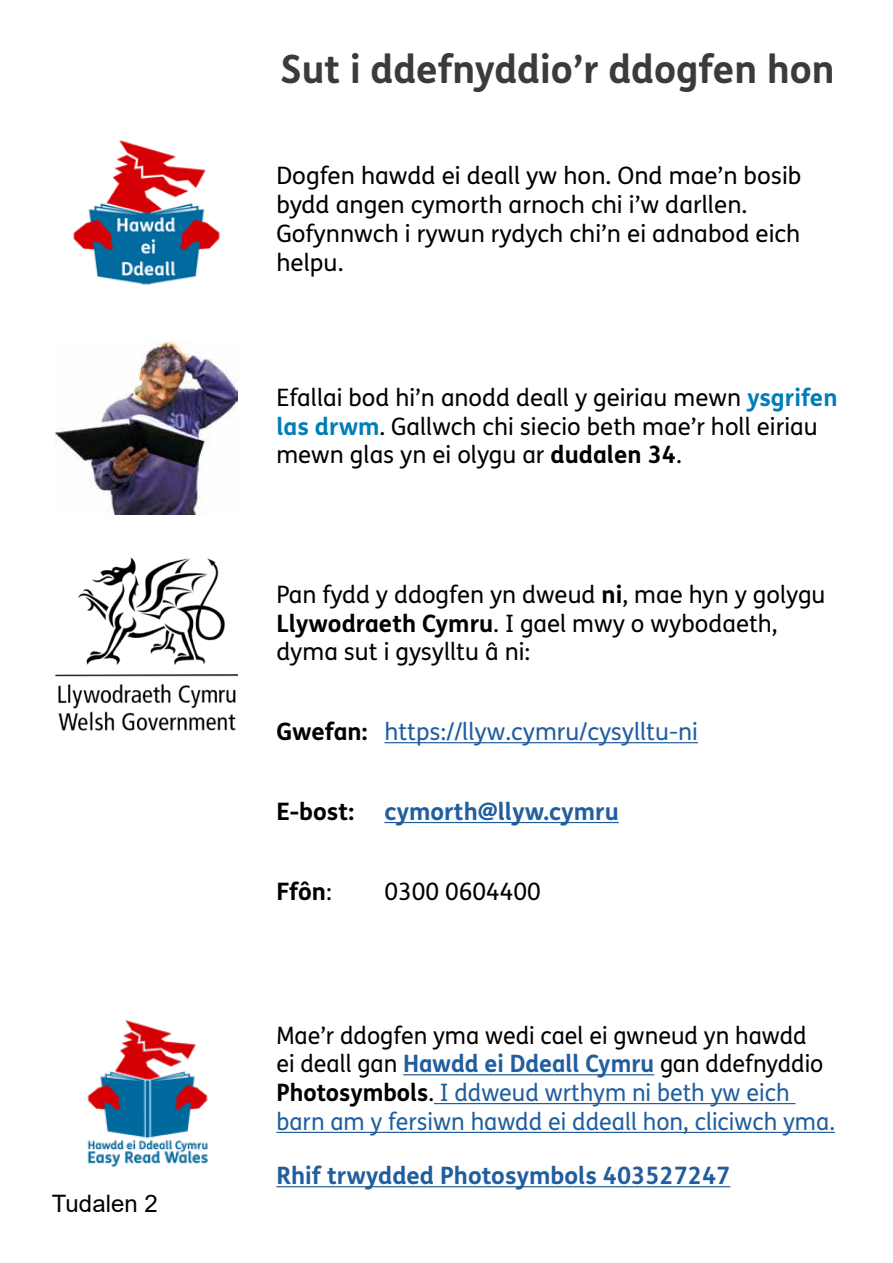
<style>
.page{position:relative;width:893px;height:1263px;background:#fff}
.page>*{position:absolute;margin:0;border:0;box-sizing:border-box;transform-origin:0 0}
.Bodytext{font:700 39px "FS Me Pro";color:#3a3b3c}
.Bodytext-2{font:24px/28.8px "FS Me Pro";color:#000}
.Bodytext-3{font:24px/28.8px "FS Me Pro";color:#215e9e}
.Bodytext-4{font:700 24px "FS Me Pro";color:#215e9e}
.Bodytext-5{font:700 24px "FS Me Pro";color:#000}
.t1{font:24px "Arial";color:#000}
.s1{font-weight:700;color:#007eb7}
.s2{font-weight:700}
.s3{font-weight:700;color:#000}
.s4{font-weight:400}
.s5{color:#000}
</style>
<div class="page">
<hr style="left:384px;top:742px;width:314px;height:1px;background:#215e9e">
<hr style="left:384px;top:822px;width:235px;height:1px;background:#215e9e">
<hr style="left:403px;top:1074px;width:251px;height:1px;background:#215e9e">
<hr style="left:434px;top:1103px;width:361px;height:1px;background:#215e9e">
<hr style="left:276px;top:1132px;width:559px;height:1px;background:#215e9e">
<hr style="left:276px;top:1186px;width:454px;height:1px;background:#215e9e">
<img style="left:87px;top:1020px;width:122px;height:148px">
<img style="left:73px;top:140px;width:147px;height:145px">
<img style="left:56px;top:342px;width:181px;height:173px">
<img style="left:56px;top:557px;width:181px;height:174px">
<p class="t1" style="left:52px;top:1187px;width:107px">Tudalen 2</p>
<p class="Bodytext" style="left:281px;top:39px;width:556px">Sut i ddefnyddio’r ddogfen hon</p>
<p class="Bodytext-2" style="left:276px;top:161px;width:526px">Dogfen hawdd ei deall yw hon. Ond mae’n bosib bydd angen cymorth arnoch chi i’w darllen.<br>Gofynnwch i rywun rydych chi’n ei adnabod eich helpu.</p>
<p class="Bodytext-2" style="left:276px;top:383px;width:563px">Efallai bod hi’n anodd deall y geiriau mewn <span class="s1">ysgrifen las drwm</span>. Gallwch chi siecio beth mae’r holl eiriau mewn glas yn ei olygu ar <span class="s2">dudalen 34</span>.</p>
<p class="Bodytext-2" style="left:276px;top:579px;width:551px">Pan fydd y ddogfen yn dweud <span class="s2">ni</span>, mae hyn y golygu<br><span class="s2">Llywodraeth Cymru</span>. I gael mwy o wybodaeth, dyma sut i gysylltu â ni:</p>
<p class="Bodytext-3" style="left:276px;top:717px;width:423px"><span class="s3">Gwefan:</span> https://llyw.cymru/cysylltu-ni</p>
<p class="Bodytext-5" style="left:276px;top:793px;width:79px">E-bost:</p>
<p class="Bodytext-4" style="left:384px;top:793px;width:236px">cymorth@llyw.cymru</p>
<p class="Bodytext-5" style="left:276px;top:873px;width:57px">Ffôn<span class="s4">:</span></p>
<p class="Bodytext-2" style="left:384px;top:877px;width:158px">0300 0604400</p>
<p class="Bodytext-3" style="left:276px;top:1020px;width:560px"><span class="s5">Mae’r ddogfen yma wedi cael ei gwneud yn hawdd<br>ei deall gan</span> <span class="s2">Hawdd ei Ddeall Cymru</span> <span class="s5">gan ddefnyddio </span><span class="s3">Photosymbols</span><span class="s5">.</span> I ddweud wrthym ni beth yw eich barn am y fersiwn hawdd ei ddeall hon, cliciwch yma.</p>
<p class="Bodytext-4" style="left:276px;top:1157px;width:455px">Rhif trwydded Photosymbols 403527247</p>
</div>
